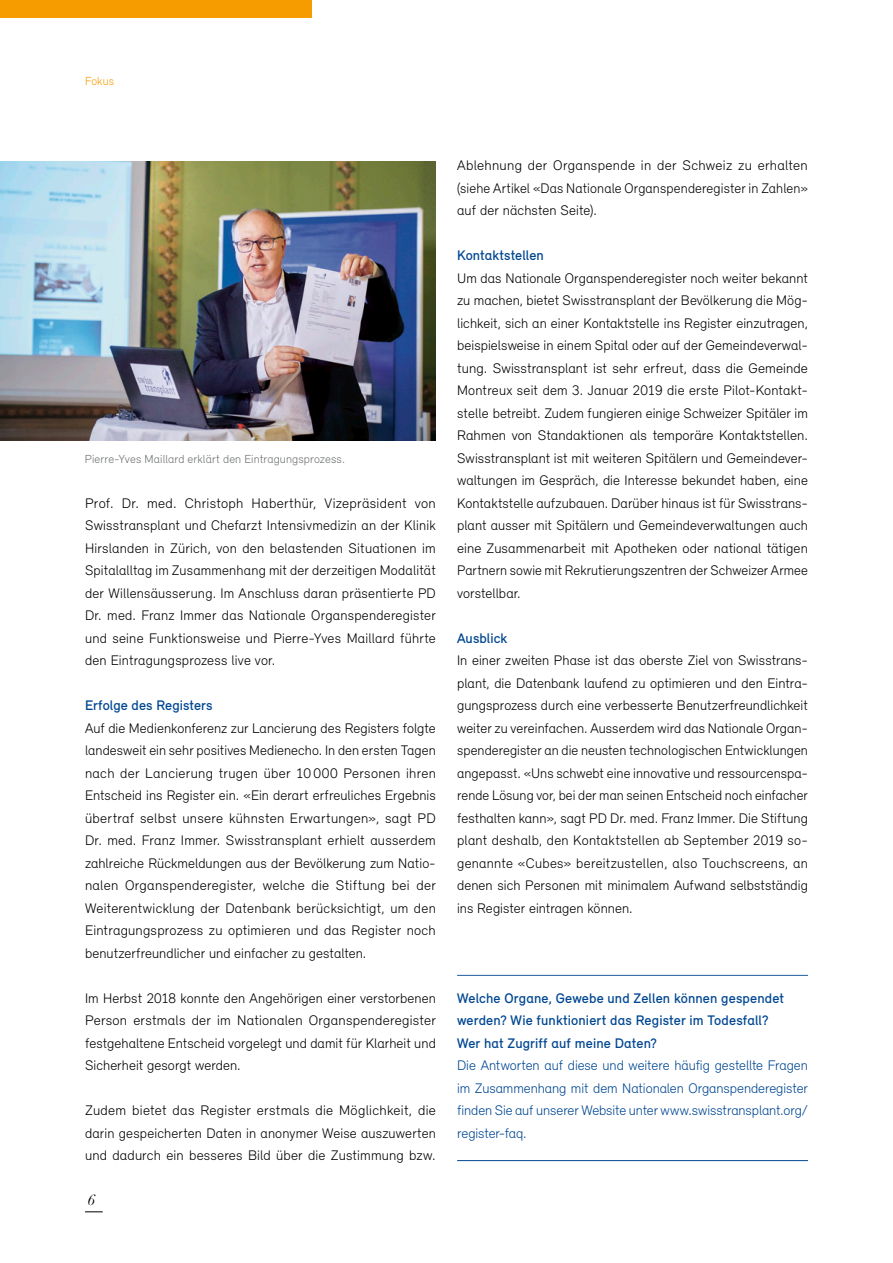
<style>
.page{position:relative;width:893px;height:1263px;background:#fff}
.page>*{position:absolute;margin:0;border:0;box-sizing:border-box;transform-origin:0 0}
.t1{font:italic 15px "Didot LT";color:#000}
.t2{font:300 14.25px/22.5px "Relevant";letter-spacing:.005em;color:#000;text-align:justify}
.t3{font:300 14.25px/22.5px "Relevant";letter-spacing:-.01em;color:#004792;text-align:justify}
.t4{font:500 14.25px/22.5px "Relevant";letter-spacing:.01em;color:#004792}
.t5{font:300 12px "Relevant";letter-spacing:.01em;color:#6e7070}
.t6{font:300 12px "Relevant";letter-spacing:.01em;color:#f69b00}
</style>
<div class="page">
<svg style="left:85px;top:1211px;width:18px;height:1px"></svg>
<img style="left:0;top:162px;width:436px;height:278px">
<hr style="left:457px;top:975px;width:351px;height:1px;background:#004792">
<hr style="left:457px;top:1160px;width:351px;height:1px;background:#004792">
<div style="left:0;top:0;width:312px;height:17px;background:#f69b00"></div>
<p class="t6" style="left:85px;top:74px;width:30px">Fokus</p>
<p class="t5" style="left:85px;top:451px;width:262px">Pierre-Yves Maillard erklärt den Eintragungsprozess.</p>
<p class="t2" style="left:85px;top:491px;width:352px">Prof. Dr. med. Christoph Haberthür, Vizepräsident von Swisstransplant und Chefarzt Intensivmedizin an der Klinik Hirslanden in Zürich, von den belastenden Situationen im Spitalalltag im Zusammenhang mit der derzeitigen Modalität der Willensäusserung. Im Anschluss daran präsentierte PD Dr. med. Franz Immer das Nationale Organspenderegister und seine Funktionsweise und Pierre-Yves Maillard führte den Eintragungsprozess live vor.</p>
<p class="t4" style="left:85px;top:694px;width:129px">Erfolge des Registers</p>
<p class="t2" style="left:85px;top:716px;width:352px">Auf die Medienkonferenz zur Lancierung des Registers folgte landesweit ein sehr positives Medienecho. In den ersten Tagen nach der Lancierung trugen über 10 000 Personen ihren Entscheid ins Register ein. «Ein derart erfreuliches Ergebnis übertraf selbst unsere kühnsten Erwartungen», sagt PD Dr. med. Franz Immer. Swisstransplant erhielt ausserdem zahlreiche Rückmeldungen aus der Bevölkerung zum Natio&shy;nalen Organspenderegister, welche die Stiftung bei der Weiterentwicklung der Datenbank berücksichtigt, um den Eintragungsprozess zu optimieren und das Register noch benutzerfreundlicher und einfacher zu gestalten.</p>
<p class="t2" style="left:85px;top:986px;width:352px">Im Herbst 2018 konnte den Angehörigen einer verstorbenen Person erstmals der im Nationalen Organspenderegister festgehaltene Entscheid vorgelegt und damit für Klarheit und Sicherheit gesorgt werden.</p>
<p class="t2" style="left:85px;top:1099px;width:352px">Zudem bietet das Register erstmals die Möglichkeit, die darin gespeicherten Daten in anonymer Weise auszuwerten und dadurch ein besseres Bild über die Zustimmung bzw.</p>
<p class="t1" style="left:88px;top:1191px;width:9px">6</p>
<p class="t2" style="left:457px;top:154px;width:352px">Ablehnung der Organspende in der Schweiz zu erhalten (siehe Artikel «Das Nationale Organspenderegister in Zahlen» auf der nächsten Seite).</p>
<p class="t4" style="left:457px;top:244px;width:88px">Kontaktstellen</p>
<p class="t2" style="left:457px;top:266px;width:352px">Um das Nationale Organspenderegister noch weiter bekannt zu machen, bietet Swisstransplant der Bevölkerung die Mög&shy;lichkeit, sich an einer Kontaktstelle ins Register einzutragen, beispielsweise in einem Spital oder auf der Gemeindeverwal&shy;tung. Swisstransplant ist sehr erfreut, dass die Gemeinde Montreux seit dem 3. Januar 2019 die erste Pilot-Kontakt&shy;stelle betreibt. Zudem fungieren einige Schweizer Spitäler im Rahmen von Standaktionen als temporäre Kontaktstellen.<br>Swisstransplant ist mit weiteren Spitälern und Gemeindever&shy;waltungen im Gespräch, die Interesse bekundet haben, eine Kontaktstelle aufzubauen. Darüber hinaus ist für Swisstrans&shy;plant ausser mit Spitälern und Gemeindeverwaltungen auch eine Zusammenarbeit mit Apotheken oder national tätigen Partnern sowie mit Rekrutierungszentren der Schweizer Armee vorstellbar.</p>
<p class="t4" style="left:457px;top:626px;width:52px">Ausblick</p>
<p class="t2" style="left:457px;top:649px;width:352px">In einer zweiten Phase ist das oberste Ziel von Swisstrans&shy;plant, die Datenbank laufend zu optimieren und den Eintra&shy;gungsprozess durch eine verbesserte Benutzerfreundlichkeit weiter zu vereinfachen. Ausserdem wird das Nationale Organ&shy;spenderegister an die neusten technologischen Entwicklungen angepasst. «Uns schwebt eine innovative und ressourcenspa&shy;rende Lösung vor, bei der man seinen Entscheid noch einfacher festhalten kann», sagt PD Dr. med. Franz Immer. Die Stiftung plant deshalb, den Kontaktstellen ab September 2019 so&shy;genannte «Cubes» bereitzustellen, also Touchscreens, an denen sich Personen mit minimalem Aufwand selbstständig ins Register eintragen können.</p>
<p class="t4" style="left:457px;top:986px;width:329px">Welche Organe, Gewebe und Zellen können gespendet werden? Wie funktioniert das Register im Todesfall?<br>Wer hat Zugriff auf meine Daten?</p>
<p class="t3" style="left:457px;top:1054px;width:352px">Die Antworten auf diese und weitere häufig gestellte Fragen im Zusammenhang mit dem Nationalen Organspenderegister finden Sie auf unserer Website unter www.swisstransplant.org/ register-faq.</p>
</div>
